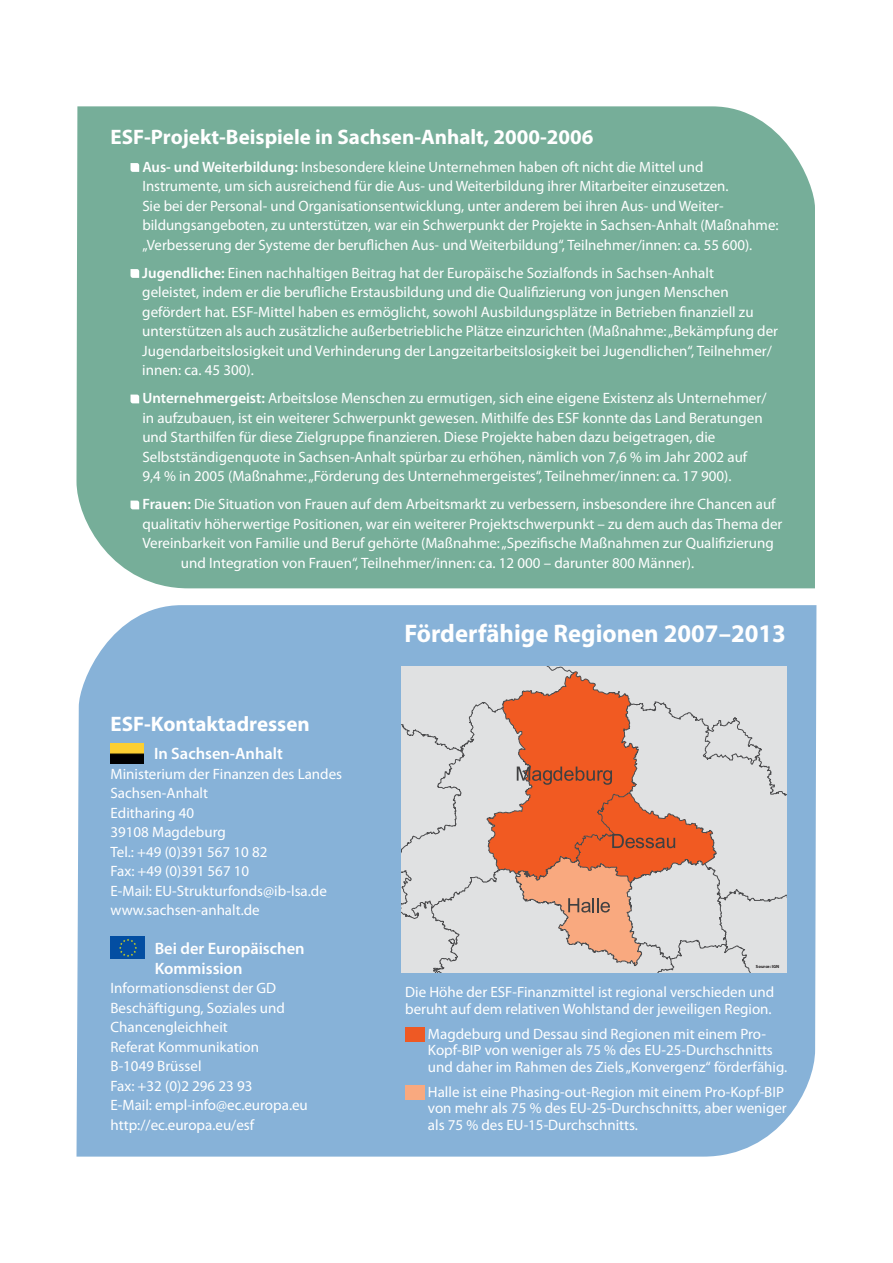
<style>
.page{position:relative;width:893px;height:1263px;background:#fff}
.page>*{position:absolute;margin:0;border:0;box-sizing:border-box;transform-origin:0 0}
.t1{font:700 25.5px "Myriad Pro";color:#fff}
.t2{font:700 21px "Myriad Pro";color:#fff}
.t3{font:600 16.5px/19.5px "Myriad Pro";color:#fff}
.t4{font:15px/19.5px "Myriad Pro";color:#fff}
.t5{font:700 4.5px "Myriad Pro";color:#231f20}
.s1{font-weight:600}
</style>
<div class="page">
<div style="left:76px;top:106px;width:739px;height:482px;background:#76ae99"></div>
<div style="left:76px;top:605px;width:740px;height:552px;background:#87b2d8"></div>
<svg style="left:130px;top:163px;width:9px;height:9px"></svg>
<svg style="left:130px;top:269px;width:9px;height:9px"></svg>
<svg style="left:130px;top:395px;width:9px;height:8px"></svg>
<svg style="left:130px;top:501px;width:9px;height:8px"></svg>
<div style="left:405px;top:1027px;width:20px;height:15px;background:#ee5924"></div>
<div style="left:405px;top:1085px;width:20px;height:15px;background:#f9a97f"></div>
<img style="left:111px;top:743px;width:33px;height:20px">
<div style="left:111px;top:937px;width:34px;height:22px;background:#034ea2"></div>
<svg style="left:119px;top:939px;width:18px;height:18px"></svg>
<svg style="left:402px;top:666px;width:385px;height:306px;background:#debcaf"></svg>
<h2 class="t2" style="left:111px;top:129px;width:484px">ESF-Projekt-Beispiele in Sachsen-Anhalt, 2000-2006</h2>
<p class="t4" style="left:142px;top:158px;width:638px"><span class="s1">Aus- und Weiterbildung:</span> Insbesondere kleine Unternehmen haben oft nicht die Mittel und Instrumente, um sich ausreichend für die Aus- und Weiterbildung ihrer Mitarbeiter einzusetzen.<br>Sie bei der Personal- und Organisationsentwicklung, unter anderem bei ihren Aus- und Weiter&shy;bildungsangeboten, zu unterstützen, war ein Schwerpunkt der Projekte in Sachsen-Anhalt (Maßnahme: „Verbesserung der Systeme der beruflichen Aus- und Weiterbildung“, Teilnehmer/innen: ca. 55 600).</p>
<p class="t4" style="left:142px;top:264px;width:637px"><span class="s1">Jugendliche:</span> Einen nachhaltigen Beitrag hat der Europäische Sozialfonds in Sachsen-Anhalt<br>geleistet, indem er die berufliche Erstausbildung und die Qualifizierung von jungen Menschen gefördert hat. ESF-Mittel haben es ermöglicht, sowohl Ausbildungsplätze in Betrieben finanziell zu unterstützen als auch zusätzliche außerbetriebliche Plätze einzurichten (Maßnahme: „Bekämpfung der Jugendarbeitslosigkeit und Verhinderung der Langzeitarbeitslosigkeit bei Jugendlichen“, Teilnehmer/ innen: ca. 45 300).</p>
<p class="t4" style="left:142px;top:390px;width:626px"><span class="s1">Unternehmergeist:</span> Arbeitslose Menschen zu ermutigen, sich eine eigene Existenz als Unternehmer/ in aufzubauen, ist ein weiterer Schwerpunkt gewesen. Mithilfe des ESF konnte das Land Beratungen und Starthilfen für diese Zielgruppe finanzieren. Diese Projekte haben dazu beigetragen, die Selbstständigenquote in Sachsen-Anhalt spürbar zu erhöhen, nämlich von 7,6 % im Jahr 2002 auf 9,4 % in 2005 (Maßnahme: „Förderung des Unternehmergeistes“, Teilnehmer/innen: ca. 17 900).</p>
<p class="t4" style="left:142px;top:496px;width:635px"><span class="s1">Frauen:</span> Die Situation von Frauen auf dem Arbeitsmarkt zu verbessern, insbesondere ihre Chancen auf</p>
<p class="t4" style="left:142px;top:515px;width:642px">qualitativ höherwertige Positionen, war ein weiterer Projektschwerpunkt – zu dem auch das Thema der</p>
<p class="t4" style="left:142px;top:535px;width:633px">Vereinbarkeit von Familie und Beruf gehörte (Maßnahme: „Spezifische Maßnahmen zur Qualifizierung</p>
<p class="t4" style="left:181px;top:554px;width:515px">und Integration von Frauen“, Teilnehmer/innen: ca. 12 000 – darunter 800 Männer).</p>
<h2 class="t2" style="left:111px;top:716px;width:201px">ESF-Kontaktadressen</h2>
<p class="t3" style="left:154px;top:745px;width:130px">In Sachsen-Anhalt</p>
<p class="t4" style="left:111px;top:765px;width:233px">Ministerium der Finanzen des Landes<br>Sachsen-Anhalt<br>Editharing 40<br>39108 Magdeburg<br>Tel.: +49 (0)391 567 10 82<br>Fax: +49 (0)391 567 10<br>E-Mail: EU-Strukturfonds@ib-lsa.de www.sachsen-anhalt.de</p>
<p class="t3" style="left:155px;top:940px;width:151px">Bei der Europäischen<br>Kommission</p>
<p class="t4" style="left:111px;top:979px;width:199px">Informationsdienst der GD<br>Beschäftigung, Soziales und<br>Chancengleichheit<br>Referat Kommunikation<br>B-1049 Brüssel<br>Fax: +32 (0)2 296 23 93<br>E-Mail: empl-info@ec.europa.eu http://ec.europa.eu/esf</p>
<h1 class="t1" style="left:404px;top:624px;width:383px">Förderfähige Regionen 2007–2013</h1>
<p class="t5" style="left:756px;top:965px;width:25px">Source: IGN</p>
<p class="t4" style="left:405px;top:985px;width:371px;line-height:16.5px">Die Höhe der ESF-Finanzmittel ist regional verschieden und beruht auf dem relativen Wohlstand der jeweiligen Region.</p>
<p class="t4" style="left:428px;top:1027px;width:361px;line-height:16.5px">Magdeburg und Dessau sind Regionen mit einem Pro-<br>Kopf-BIP von weniger als 75 % des EU-25-Durchschnitts und daher im Rahmen des Ziels „Konvergenz“ förderfähig.</p>
<p class="t4" style="left:428px;top:1085px;width:360px;line-height:16.5px">Halle ist eine Phasing-out-Region mit einem Pro-Kopf-BIP von mehr als 75 % des EU-25-Durchschnitts, aber weniger als 75 % des EU-15-Durchschnitts.</p>
</div>
